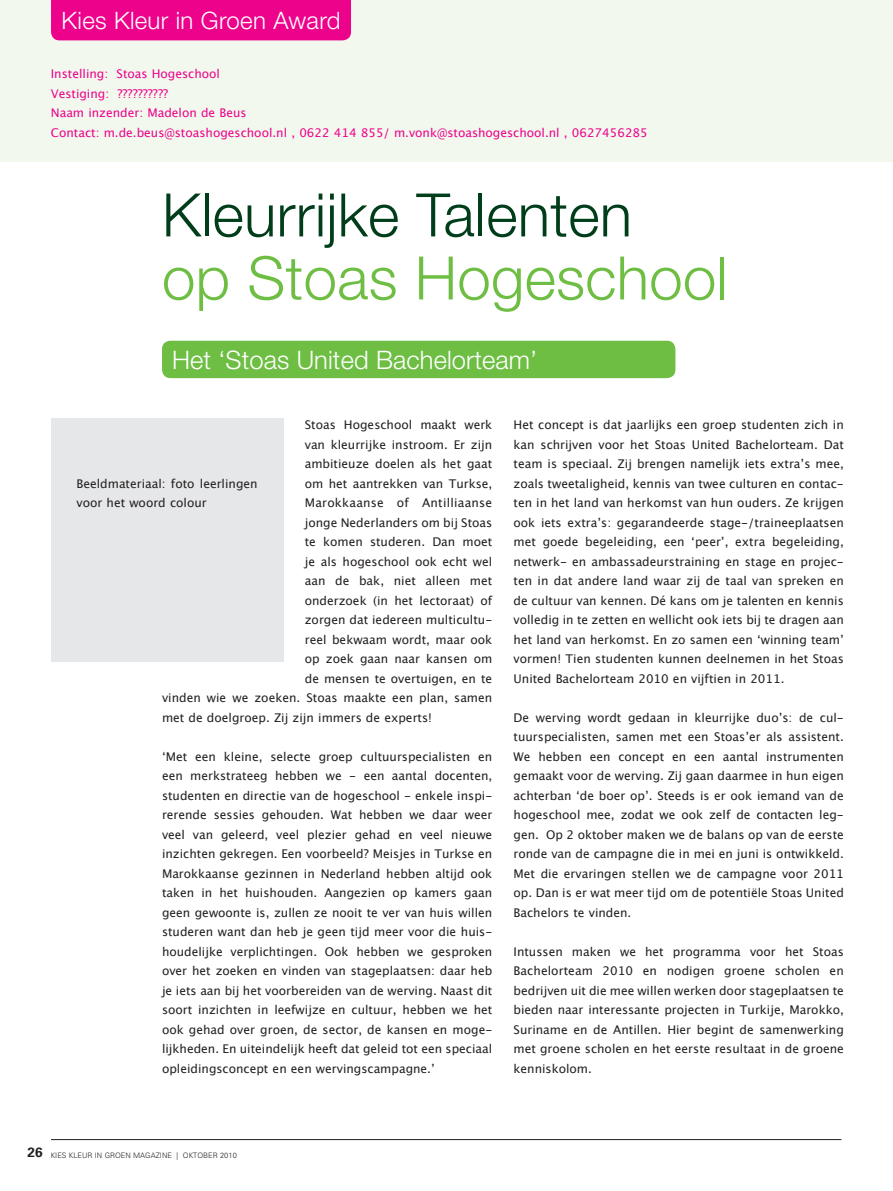
<style>
.page{position:relative;width:893px;height:1191px;background:#fff}
.page>*{position:absolute;margin:0;border:0;box-sizing:border-box;transform-origin:0 0}
.Kop_1{font:300 60px/63px "Helvetica Neue";letter-spacing:.005em;color:#003e1b}
.Subkop{font:300 25.5px "Helvetica Neue";letter-spacing:.005em;color:#fff}
.Rubriek{font:300 24px "Helvetica Neue";letter-spacing:.015em;color:#fff}
.Body{font:12px/19.5px "Lucida Grande";color:#231f20;text-align:justify}
.Roze{font:12px "Lucida Grande";color:#ed028c}
.Body-2{font:12px "Lucida Grande";letter-spacing:.02em;color:#231f20}
.t1{font:300 7.5px "Univers";color:#231f20}
.s1{color:#6ebe44}
.s2{font-weight:700;font-size:13.5px}
</style>
<div class="page">
<hr style="left:51px;top:1139px;width:790px;height:1px;background:#231f20">
<div style="left:0;top:0;width:893px;height:161px;background:#f2f8ed"></div>
<div style="left:162px;top:341px;width:513px;height:37px;background:#6ebe44;border-radius:9px"></div>
<div style="left:51px;top:0;width:300px;height:40px;background:#ed028c"></div>
<div style="left:51px;top:418px;width:233px;height:244px;background:#e6e7e9"></div>
<p class="Rubriek" style="left:62px;top:6px;width:280px">Kies Kleur in Groen Award</p>
<p class="Roze" style="left:51px;top:67px;width:171px">Instelling: Stoas Hogeschool</p>
<p class="Roze" style="left:51px;top:86px;width:119px">Vestiging: ??????????</p>
<p class="Roze" style="left:51px;top:106px;width:197px">Naam inzender: Madelon de Beus</p>
<p class="Roze" style="left:51px;top:125px;width:598px">Contact: m.de.beus@stoashogeschool.nl , 0622 414 855/ m.vonk@stoashogeschool.nl , 0627456285</p>
<p class="Kop_1" style="left:162px;top:182px;width:567px">Kleurrijke Talenten<br><span class="s1">op Stoas Hogeschool</span></p>
<p class="Subkop" style="left:172px;top:345px;width:367px">Het ‘Stoas United Bachelorteam’</p>
<p class="Body" style="left:305px;top:415px;width:189px">Stoas Hogeschool maakt werk</p>
<p class="Body" style="left:305px;top:435px;width:189px">van kleurrijke instroom. Er zijn</p>
<p class="Body" style="left:305px;top:454px;width:189px">ambitieuze doelen als het gaat</p>
<p class="Body" style="left:305px;top:474px;width:189px">om het aantrekken van Turkse,</p>
<p class="Body-2" style="left:305px;top:496px;width:189px">Marokkaanse of Antilliaanse</p>
<p class="Body" style="left:305px;top:513px;width:189px">jonge Nederlanders om bij Stoas</p>
<p class="Body" style="left:305px;top:532px;width:189px">te komen studeren. Dan moet</p>
<p class="Body" style="left:305px;top:552px;width:189px">je als hogeschool ook echt wel</p>
<p class="Body" style="left:305px;top:571px;width:189px">aan de bak, niet alleen met</p>
<p class="Body" style="left:305px;top:591px;width:189px">onderzoek (in het lectoraat) of</p>
<p class="Body" style="left:305px;top:610px;width:189px">zorgen dat iedereen multicultu-</p>
<p class="Body" style="left:305px;top:630px;width:189px">reel bekwaam wordt, maar ook</p>
<p class="Body" style="left:305px;top:649px;width:189px">op zoek gaan naar kansen om</p>
<p class="Body" style="left:305px;top:669px;width:189px">de mensen te overtuigen, en te</p>
<p class="Body" style="left:162px;top:688px;width:332px">vinden wie we zoeken. Stoas maakte een plan, samen</p>
<p class="Body" style="left:162px;top:708px;width:271px">met de doelgroep. Zij zijn immers de experts!</p>
<p class="Body" style="left:162px;top:747px;width:332px">‘Met een kleine, selecte groep cultuurspecialisten en een merkstrateeg hebben we - een aantal docenten, studenten en directie van de hogeschool - enkele inspi&shy;rerende sessies gehouden. Wat hebben we daar weer veel van geleerd, veel plezier gehad en veel nieuwe inzichten gekregen. Een voorbeeld? Meisjes in Turkse en Marokkaanse gezinnen in Nederland hebben altijd ook taken in het huishouden. Aangezien op kamers gaan geen gewoonte is, zullen ze nooit te ver van huis willen studeren want dan heb je geen tijd meer voor die huis&shy;houdelijke verplichtingen. Ook hebben we gesproken over het zoeken en vinden van stageplaatsen: daar heb je iets aan bij het voorbereiden van de werving. Naast dit soort inzichten in leefwijze en cultuur, hebben we het ook gehad over groen, de sector, de kansen en moge&shy;lijkheden. En uiteindelijk heeft dat geleid tot een speciaal opleidingsconcept en een wervingscampagne.’</p>
<p class="Body" style="left:77px;top:474px;width:183px">Beeldmateriaal: foto leerlingen voor het woord colour</p>
<p class="Body" style="left:514px;top:415px;width:332px">Het concept is dat jaarlijks een groep studenten zich in kan schrijven voor het Stoas United Bachelorteam. Dat team is speciaal. Zij brengen namelijk iets extra’s mee, zoals tweetaligheid, kennis van twee culturen en contac&shy;ten in het land van herkomst van hun ouders. Ze krijgen ook iets extra’s: gegarandeerde stage-/traineeplaatsen met goede begeleiding, een ‘peer’, extra begeleiding, netwerk- en ambassadeurstraining en stage en projec&shy;ten in dat andere land waar zij de taal van spreken en de cultuur van kennen. Dé kans om je talenten en kennis volledig in te zetten en wellicht ook iets bij te dragen aan het land van herkomst. En zo samen een ‘winning team’ vormen! Tien studenten kunnen deelnemen in het Stoas United Bachelorteam 2010 en vijftien in 2011.</p>
<p class="Body" style="left:514px;top:708px;width:332px">De werving wordt gedaan in kleurrijke duo’s: de cul&shy;tuurspecialisten, samen met een Stoas’er als assistent.<br>We hebben een concept en een aantal instrumenten gemaakt voor de werving. Zij gaan daarmee in hun eigen achterban ‘de boer op’. Steeds is er ook iemand van de hogeschool mee, zodat we ook zelf de contacten leg&shy;gen. Op 2 oktober maken we de balans op van de eerste ronde van de campagne die in mei en juni is ontwikkeld.<br>Met die ervaringen stellen we de campagne voor 2011 op. Dan is er wat meer tijd om de potentiële Stoas United Bachelors te vinden.</p>
<p class="Body" style="left:514px;top:942px;width:332px">Intussen maken we het programma voor het Stoas Bachelorteam 2010 en nodigen groene scholen en bedrijven uit die mee willen werken door stageplaatsen te bieden naar interessante projecten in Turkije, Marokko, Suriname en de Antillen. Hier begint de samenwerking met groene scholen en het eerste resultaat in de groene kenniskolom.</p>
<p class="t1" style="left:28px;top:1150px;width:211px"><span class="s2">26</span> KIES KLEUR IN GROEN MAGAZINE | OKTOBER 2010</p>
</div>
